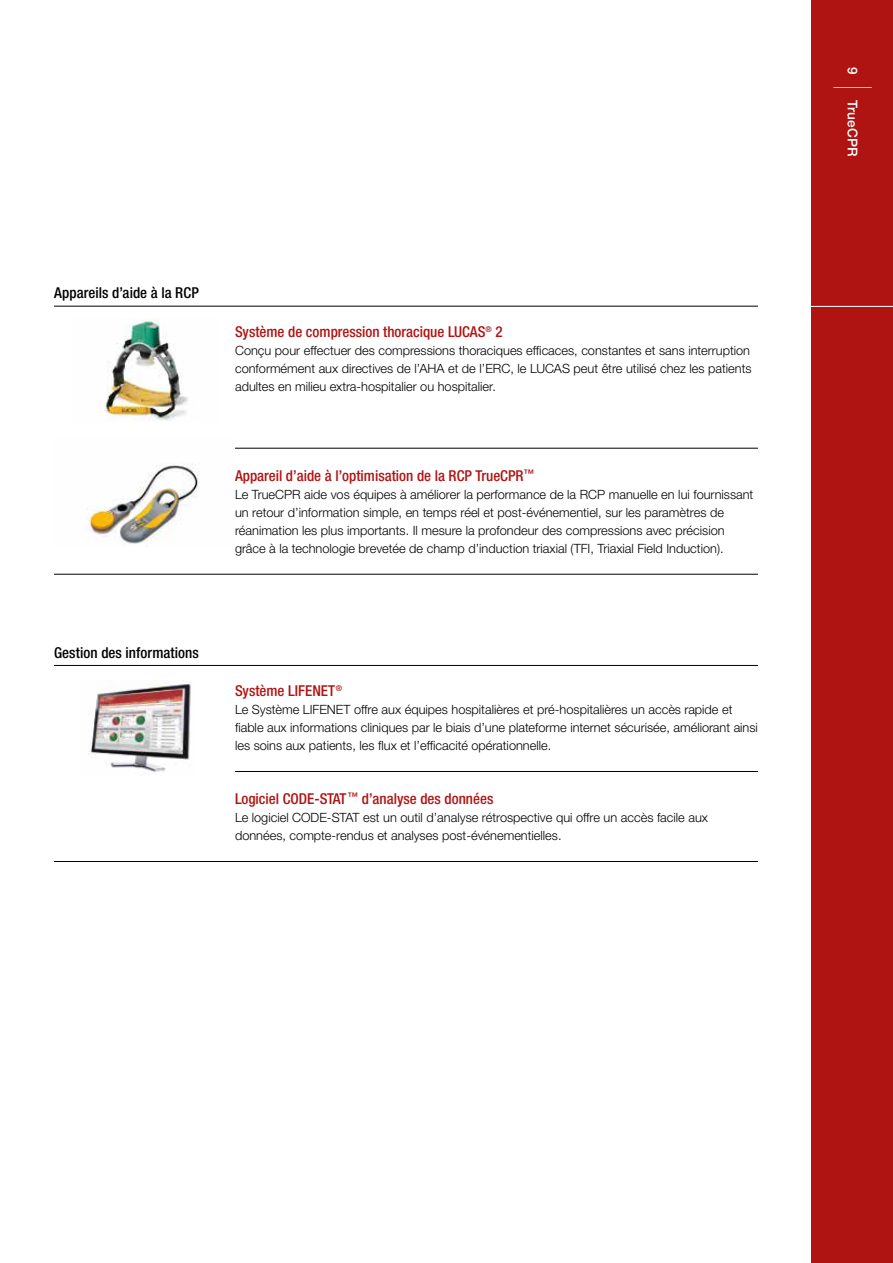
<style>
.page{position:relative;width:893px;height:1263px;background:#fff}
.page>*{position:absolute;margin:0;border:0;box-sizing:border-box;transform-origin:0 0}
.t1{font:300 38.4px "Helvetica Neue LTW1 G";color:#fff;scale:.33 1}
.t2{font:500 condensed 15px "Helvetica Neue LTW1 G";color:#af1413}
.t3{font:500 condensed 15px "Helvetica Neue LTW1 G";letter-spacing:.005em;color:#000}
.t4{font:500 13.5px "Helvetica Neue LTW1 G";letter-spacing:.01em;color:#fff}
.t5{font:300 12.75px/18px "Helvetica Neue LTW1 G";color:#000}
</style>
<div class="page">
<div style="left:812px;top:0;width:81px;height:1263px;background:#af1413"></div>
<hr style="left:804px;top:306px;width:89px;height:1px;background:#fff">
<hr style="left:54px;top:306px;width:704px;height:1px;background:#000">
<hr style="left:54px;top:448px;width:704px;height:1px;background:#000">
<hr style="left:54px;top:574px;width:704px;height:1px;background:#000">
<hr style="left:54px;top:665px;width:704px;height:1px;background:#000">
<hr style="left:235px;top:771px;width:523px;height:1px;background:#000">
<hr style="left:54px;top:861px;width:704px;height:1px;background:#000">
<img style="left:105px;top:319px;width:83px;height:102px">
<img style="left:89px;top:680px;width:103px;height:94px">
<img style="left:54px;top:448px;width:181px;height:96px">
<p class="t3" style="left:54px;top:284px;width:146px">Appareils d’aide à la RCP</p>
<p class="t2" style="left:235px;top:322px;width:269px">Système de compression thoracique LUCAS<sup>®</sup> 2</p>
<p class="t5" style="left:235px;top:341px;width:518px">Conçu pour effectuer des compressions thoraciques efficaces, constantes et sans interruption conformément aux directives de l’AHA et de l’ERC, le LUCAS peut être utilisé chez les patients adultes en milieu extra-hospitalier ou hospitalier.</p>
<p class="t2" style="left:235px;top:466px;width:301px">Appareil d’aide à l’optimisation de la RCP TrueCPR<sup>™</sup></p>
<p class="t5" style="left:235px;top:485px;width:520px">Le TrueCPR aide vos équipes à améliorer la performance de la RCP manuelle en lui fournissant un retour d’information simple, en temps réel et post-événementiel, sur les paramètres de réanimation les plus importants. Il mesure la profondeur des compressions avec précision grâce à la technologie brevetée de champ d’induction triaxial (TFI, Triaxial Field Induction).</p>
<p class="t3" style="left:54px;top:643px;width:146px">Gestion des informations</p>
<p class="t2" style="left:235px;top:682px;width:108px">Système LIFENET<sup>®</sup></p>
<p class="t5" style="left:235px;top:700px;width:524px">Le Système LIFENET offre aux équipes hospitalières et pré-hospitalières un accès rapide et fiable aux informations cliniques par le biais d’une plateforme internet sécurisée, améliorant ainsi les soins aux patients, les flux et l’efficacité opérationnelle.</p>
<p class="t2" style="left:235px;top:790px;width:260px">Logiciel CODE-STAT<sup>™</sup> d’analyse des données</p>
<p class="t5" style="left:235px;top:808px;width:474px">Le logiciel CODE-STAT est un outil d’analyse rétrospective qui offre un accès facile aux données, compte-rendus et analyses post-événementielles.</p>
<p class="t4" style="left:861px;top:67px;width:9px;rotate:90deg">9</p>
<h1 class="t1" style="left:879px;top:86px;width:10px;rotate:90deg">|</h1>
<p class="t4" style="left:861px;top:100px;width:58px;rotate:90deg">TrueCPR</p>
</div>
